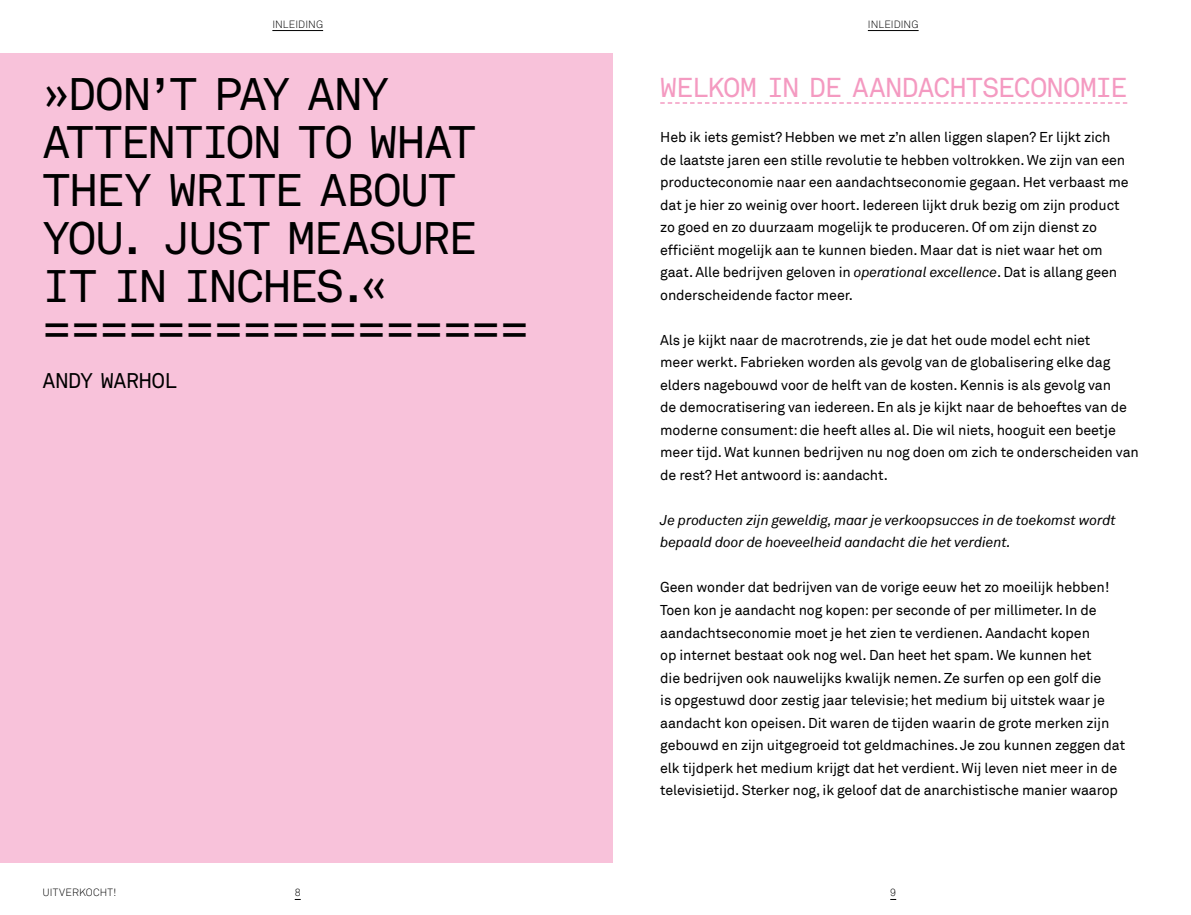
<style>
.page{position:relative;width:1191px;height:915px;background:#fff}
.page>*{position:absolute;margin:0;border:0;box-sizing:border-box;transform-origin:0 0}
.t1{font:46.5px "Akkurat Mono";color:#000}
.t2{font:45px/48px "Akkurat Mono";letter-spacing:-.025em;color:#000}
.t3{font:27px "Akkurat Mono";letter-spacing:-.025em;color:#f49ac1}
.t4{font:21px "Akkurat Mono";letter-spacing:-.015em;color:#000}
.t5{font:14.25px/22.5px "Akkurat";letter-spacing:-.01em;color:#000}
.t6{font:italic 14.25px/22.5px "Akkurat";letter-spacing:-.01em;color:#000}
.t7{font:300 10.5px "Akkurat";letter-spacing:.01em;color:#000}
.s1{font-style:italic}
</style>
<div class="page">
<hr style="left:272px;top:30px;width:51px;height:1px;background:#000">
<hr style="left:868px;top:30px;width:50px;height:1px;background:#000">
<div style="left:0;top:53px;width:595px;height:809px;background:#f8c2da"></div>
<div style="left:595px;top:53px;width:17px;height:809px;background:#f8c2da"></div>
<svg style="left:660px;top:102px;width:467px;height:2px"></svg>
<p class="t7" style="left:272px;top:18px;width:52px">INLEIDING</p>
<p class="t7" style="left:868px;top:18px;width:52px">INLEIDING</p>
<h2 class="t2" style="left:43px;top:69px;width:197px">»DON’T PAY</h2>
<h2 class="t2" style="left:43px;top:69px;width:436px;text-indent:264px">ANY<br>ATTENTION TO WHAT<br>THEY WRITE ABOUT<br>YOU. JUST MEASURE<br>IT IN INCHES.«</h2>
<h1 class="t1" style="left:43px;top:297px;width:488px">=================</h1>
<h3 class="t4" style="left:43px;top:367px;width:123px">ANDY WARHOL</h3>
<h3 class="t3" style="left:660px;top:70px;width:209px">WELKOM IN DE AANDACH</h3>
<h3 class="t3" style="left:966px;top:70px;width:163px">TSECONOMIE</h3>
<p class="t5" style="left:660px;top:126px;width:470px">Heb ik iets gemist? Hebben we met z’n allen liggen slapen? Er lijkt zich de laatste jaren een stille revolutie te hebben voltrokken. We zijn van een producteconomie naar een aandachtseconomie gegaan. Het verbaast me dat je hier zo weinig over hoort. Iedereen lijkt druk bezig om zijn product zo goed en zo duurzaam mogelijk te produceren. Of om zijn dienst zo efficiënt mogelijk aan te kunnen bieden. Maar dat is niet waar het om gaat. Alle bedrijven geloven in <span class="s1">operational excellence</span>. Dat is allang geen onderscheidende factor meer.</p>
<p class="t5" style="left:660px;top:329px;width:480px">Als je kijkt naar de macrotrends, zie je dat het oude model echt niet<br>meer werkt. Fabrieken worden als gevolg van de globalisering elke dag elders nagebouwd voor de helft van de kosten. Kennis is als gevolg van<br>de democratisering van iedereen. En als je kijkt naar de behoeftes van de moderne consument: die heeft alles al. Die wil niets, hooguit een beetje meer tijd. Wat kunnen bedrijven nu nog doen om zich te onderscheiden van de rest? Het antwoord is: aandacht.</p>
<p class="t6" style="left:660px;top:509px;width:457px">Je producten zijn geweldig, maar je verkoopsucces in de toekomst wordt bepaald door de hoeveelheid aandacht die het verdient.</p>
<p class="t5" style="left:660px;top:576px;width:466px">Geen wonder dat bedrijven van de vorige eeuw het zo moeilijk hebben!<br>Toen kon je aandacht nog kopen: per seconde of per millimeter. In de aandachtseconomie moet je het zien te verdienen. Aandacht kopen<br>op internet bestaat ook nog wel. Dan heet het spam. We kunnen het<br>die bedrijven ook nauwelijks kwalijk nemen. Ze surfen op een golf die<br>is opgestuwd door zestig jaar televisie; het medium bij uitstek waar je aandacht kon opeisen. Dit waren de tijden waarin de grote merken zijn gebouwd en zijn uitgegroeid tot geldmachines. Je zou kunnen zeggen dat elk tijdperk het medium krijgt dat het verdient. Wij leven niet meer in de televisietijd. Sterker nog, ik geloof dat de anarchistische manier waarop</p>
<p class="t7" style="left:43px;top:886px;width:75px">UITVERKOCHT!</p>
<p class="t7" style="left:295px;top:886px;width:7px">8</p>
<p class="t7" style="left:890px;top:886px;width:7px">9</p>
</div>
